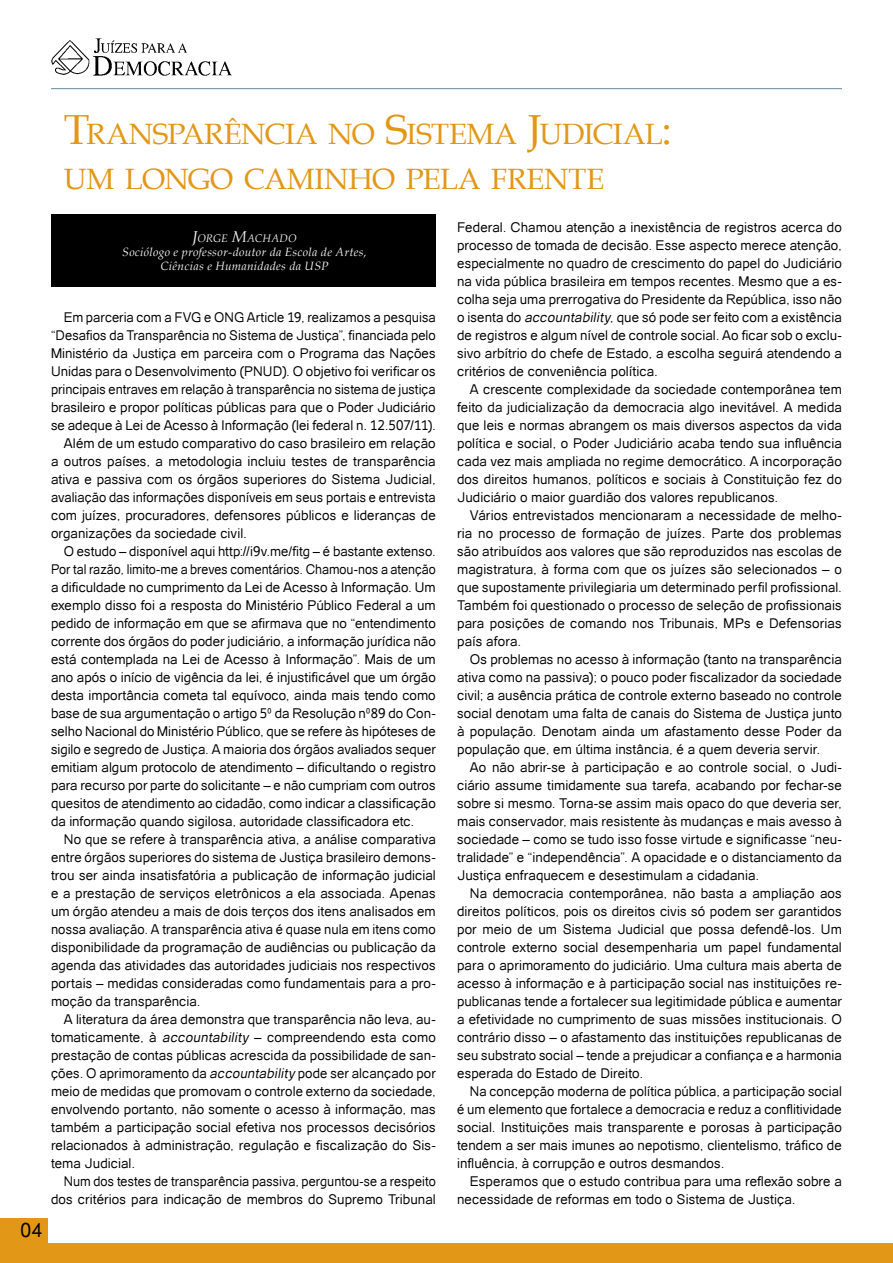
<style>
.page{position:relative;width:893px;height:1263px;background:#fff}
.page>*{position:absolute;margin:0;border:0;box-sizing:border-box;transform-origin:0 0}
.t1{font:29.4px/45px "Book Antiqua";letter-spacing:-.01em;color:#e29717}
.t2{font:19.5px "Catriel";color:#000}
.t3{font:13.5px/18px "Catriel";color:#000;text-align:justify}
.t4{font:13.5px "Catriel";color:#000;scale:.96 1}
.t5{font:13.5px "Catriel";color:#000;scale:.94 1}
.t6{font:13.5px "Catriel";color:#000;scale:.95 1}
.t7{font:italic 12px/14.4px "Book Antiqua";letter-spacing:.03em;color:#f1f1f2;text-align:center}
.t8{font:italic 10.95px "Book Antiqua";color:#f1f1f2}
.s1{font-size:42px}
.s2{font-size:15.75px}
.s3{font-style:italic}
</style>
<div class="page">
<hr style="left:51px;top:88px;width:791px;height:1px;background:#628b9f">
<div style="left:0;top:1218px;width:48px;height:45px;background:#e29717"></div>
<div style="left:0;top:1244px;width:893px;height:19px;background:#e29717"></div>
<img style="left:51px;top:39px;width:180px;height:36px">
<div style="left:51px;top:214px;width:385px;height:72px;background:#000"></div>
<h1 class="t1" style="left:64px;top:111px;width:610px"><span class="s1">T</span>RANSPARÊNCIA NO <span class="s1">S</span>ISTEMA <span class="s1">J</span>UDICIAL<span class="s1">:<br></span>UM LONGO CAMINHO PELA FRENTE</h1>
<p class="t8" style="left:192px;top:230px;width:105px"><span class="s2">J</span>ORGE <span class="s2">M</span>ACHADO</p>
<p class="t7" style="left:122px;top:244px;width:246px">Sociólogo e professor-doutor da Escola de Artes,<br>Ciências e Humanidades da USP</p>
<h2 class="t2" style="left:21px;top:1219px;width:23px">04</h2>
<p class="t3" style="left:64px;top:309px;width:374px">Em parceria com a FVG e ONG Article 19, realizamos a pesquisa</p>
<p class="t3" style="left:51px;top:327px;width:386px">“Desafios da Transparência no Sistema de Justiça”, financiada pelo</p>
<p class="t3" style="left:51px;top:345px;width:386px">Ministério da Justiça em parceira com o Programa das Nações</p>
<p class="t3" style="left:51px;top:363px;width:386px">Unidas para o Desenvolvimento (PNUD). O objetivo foi verificar os</p>
<p class="t4" style="left:51px;top:382px;width:402px">principais entraves em relação à transparência no sistema de justiça</p>
<p class="t3" style="left:51px;top:399px;width:386px">brasileiro e propor políticas públicas para que o Poder Judiciário</p>
<p class="t3" style="left:51px;top:417px;width:386px">se adeque à Lei de Acesso à Informação (lei federal n. 12.507/11).</p>
<p class="t3" style="left:64px;top:435px;width:374px">Além de um estudo comparativo do caso brasileiro em relação</p>
<p class="t3" style="left:51px;top:453px;width:386px">a outros países, a metodologia incluiu testes de transparência</p>
<p class="t3" style="left:51px;top:471px;width:386px">ativa e passiva com os órgãos superiores do Sistema Judicial,</p>
<p class="t3" style="left:51px;top:489px;width:386px">avaliação das informações disponíveis em seus portais e entrevista</p>
<p class="t3" style="left:51px;top:507px;width:386px">com juízes, procuradores, defensores públicos e lideranças de</p>
<p class="t3" style="left:51px;top:525px;width:197px">organizações da sociedade civil.</p>
<p class="t3" style="left:64px;top:543px;width:374px">O estudo – disponível aqui http://i9v.me/fitg – é bastante extenso.</p>
<p class="t5" style="left:51px;top:562px;width:411px">Por tal razão, limito-me a breves comentários. Chamou-nos a atenção</p>
<p class="t3" style="left:51px;top:579px;width:386px">a dificuldade no cumprimento da Lei de Acesso à Informação. Um</p>
<p class="t3" style="left:51px;top:597px;width:386px">exemplo disso foi a resposta do Ministério Público Federal a um</p>
<p class="t3" style="left:51px;top:615px;width:386px">pedido de informação em que se afirmava que no “entendimento</p>
<p class="t3" style="left:51px;top:633px;width:386px">corrente dos órgãos do poder judiciário, a informação jurídica não</p>
<p class="t3" style="left:51px;top:651px;width:386px">está contemplada na Lei de Acesso à Informação”. Mais de um</p>
<p class="t3" style="left:51px;top:669px;width:386px">ano após o início de vigência da lei, é injustificável que um órgão</p>
<p class="t3" style="left:51px;top:687px;width:386px">desta importância cometa tal equívoco, ainda mais tendo como</p>
<p class="t3" style="left:51px;top:705px;width:386px">base de sua argumentação o artigo 5º da Resolução nº89 do Con-</p>
<p class="t3" style="left:51px;top:723px;width:386px">selho Nacional do Ministério Público, que se refere às hipóteses de</p>
<p class="t3" style="left:51px;top:741px;width:386px">sigilo e segredo de Justiça. A maioria dos órgãos avaliados sequer</p>
<p class="t3" style="left:51px;top:759px;width:386px">emitiam algum protocolo de atendimento – dificultando o registro</p>
<p class="t3" style="left:51px;top:777px;width:386px">para recurso por parte do solicitante – e não cumpriam com outros</p>
<p class="t3" style="left:51px;top:795px;width:386px">quesitos de atendimento ao cidadão, como indicar a classificação</p>
<p class="t3" style="left:51px;top:813px;width:365px">da informação quando sigilosa, autoridade classificadora etc.</p>
<p class="t3" style="left:64px;top:831px;width:374px">No que se refere à transparência ativa, a análise comparativa</p>
<p class="t3" style="left:51px;top:849px;width:386px">entre órgãos superiores do sistema de Justiça brasileiro demons-</p>
<p class="t3" style="left:51px;top:867px;width:386px">trou ser ainda insatisfatória a publicação de informação judicial</p>
<p class="t3" style="left:51px;top:885px;width:386px">e a prestação de serviços eletrônicos a ela associada. Apenas</p>
<p class="t3" style="left:51px;top:903px;width:386px">um órgão atendeu a mais de dois terços dos itens analisados em</p>
<p class="t3" style="left:51px;top:921px;width:386px">nossa avaliação. A transparência ativa é quase nula em itens como</p>
<p class="t3" style="left:51px;top:939px;width:386px">disponibilidade da programação de audiências ou publicação da</p>
<p class="t3" style="left:51px;top:957px;width:386px">agenda das atividades das autoridades judiciais nos respectivos</p>
<p class="t3" style="left:51px;top:975px;width:386px">portais – medidas consideradas como fundamentais para a pro-</p>
<p class="t3" style="left:51px;top:993px;width:151px">moção da transparência.</p>
<p class="t3" style="left:64px;top:1011px;width:374px">A literatura da área demonstra que transparência não leva, au-</p>
<p class="t3" style="left:51px;top:1029px;width:386px">tomaticamente, à <span class="s3">accountability</span> – compreendendo esta como</p>
<p class="t3" style="left:51px;top:1047px;width:386px">prestação de contas públicas acrescida da possibilidade de san-</p>
<p class="t3" style="left:51px;top:1065px;width:386px">ções. O aprimoramento da <span class="s3">accountability</span> pode ser alcançado por</p>
<p class="t3" style="left:51px;top:1083px;width:386px">meio de medidas que promovam o controle externo da sociedade,</p>
<p class="t3" style="left:51px;top:1101px;width:386px">envolvendo portanto, não somente o acesso à informação, mas</p>
<p class="t3" style="left:51px;top:1119px;width:386px">também a participação social efetiva nos processos decisórios</p>
<p class="t3" style="left:51px;top:1137px;width:386px">relacionados à administração, regulação e fiscalização do Sis-</p>
<p class="t3" style="left:51px;top:1155px;width:86px">tema Judicial.</p>
<p class="t6" style="left:64px;top:1174px;width:393px">Num dos testes de transparência passiva, perguntou-se a respeito</p>
<p class="t3" style="left:51px;top:1191px;width:386px">dos critérios para indicação de membros do Supremo Tribunal</p>
<p class="t3" style="left:457px;top:219px;width:386px">Federal. Chamou atenção a inexistência de registros acerca do processo de tomada de decisão. Esse aspecto merece atenção, especialmente no quadro de crescimento do papel do Judiciário na vida pública brasileira em tempos recentes. Mesmo que a es&shy;colha seja uma prerrogativa do Presidente da República, isso não o isenta do <span class="s3">accountability,</span>que só pode ser feito com a existência de registros e algum nível de controle social. Ao ficar sob o exclu&shy;sivo arbítrio do chefe de Estado, a escolha seguirá atendendo a critérios de conveniência política.</p>
<p class="t3" style="left:457px;top:381px;width:386px;text-indent:13px">A crescente complexidade da sociedade contemporânea tem feito da judicialização da democracia algo inevitável. A medida que leis e normas abrangem os mais diversos aspectos da vida política e social, o Poder Judiciário acaba tendo sua influência cada vez mais ampliada no regime democrático. A incorporação dos direitos humanos, políticos e sociais à Constituição fez do Judiciário o maior guardião dos valores republicanos.</p>
<p class="t3" style="left:457px;top:507px;width:386px;text-indent:13px">Vários entrevistados mencionaram a necessidade de melho&shy;ria no processo de formação de juízes. Parte dos problemas são atribuídos aos valores que são reproduzidos nas escolas de magistratura, à forma com que os juízes são selecionados – o que supostamente privilegiaria um determinado perfil profissional.<br>Também foi questionado o processo de seleção de profissionais para posições de comando nos Tribunais, MPs e Defensorias país afora.</p>
<p class="t3" style="left:457px;top:651px;width:386px;text-indent:13px">Os problemas no acesso à informação (tanto na transparência ativa como na passiva); o pouco poder fiscalizador da sociedade civil; a ausência prática de controle externo baseado no controle social denotam uma falta de canais do Sistema de Justiça junto à população. Denotam ainda um afastamento desse Poder da população que, em última instância, é a quem deveria servir.</p>
<p class="t3" style="left:457px;top:759px;width:386px;text-indent:13px">Ao não abrir-se à participação e ao controle social, o Judi&shy;ciário assume timidamente sua tarefa, acabando por fechar-se sobre si mesmo. Torna-se assim mais opaco do que deveria ser, mais conservador, mais resistente às mudanças e mais avesso à sociedade – como se tudo isso fosse virtude e significasse “neu&shy;tralidade” e “independência”. A opacidade e o distanciamento da Justiça enfraquecem e desestimulam a cidadania.</p>
<p class="t3" style="left:457px;top:885px;width:386px;text-indent:13px">Na democracia contemporânea, não basta a ampliação aos direitos políticos, pois os direitos civis só podem ser garantidos por meio de um Sistema Judicial que possa defendê-los. Um controle externo social desempenharia um papel fundamental para o aprimoramento do judiciário. Uma cultura mais aberta de acesso à informação e à participação social nas instituições re&shy;publicanas tende a fortalecer sua legitimidade pública e aumentar a efetividade no cumprimento de suas missões institucionais. O contrário disso – o afastamento das instituições republicanas de seu substrato social – tende a prejudicar a confiança e a harmonia esperada do Estado de Direito.</p>
<p class="t3" style="left:457px;top:1083px;width:386px;text-indent:13px">Na concepção moderna de política pública, a participação social é um elemento que fortalece a democracia e reduz a conflitividade social. Instituições mais transparente e porosas à participação tendem a ser mais imunes ao nepotismo, clientelismo, tráfico de influência, à corrupção e outros desmandos.</p>
<p class="t3" style="left:457px;top:1173px;width:386px;text-indent:13px">Esperamos que o estudo contribua para uma reflexão sobre a necessidade de reformas em todo o Sistema de Justiça.</p>
</div>
